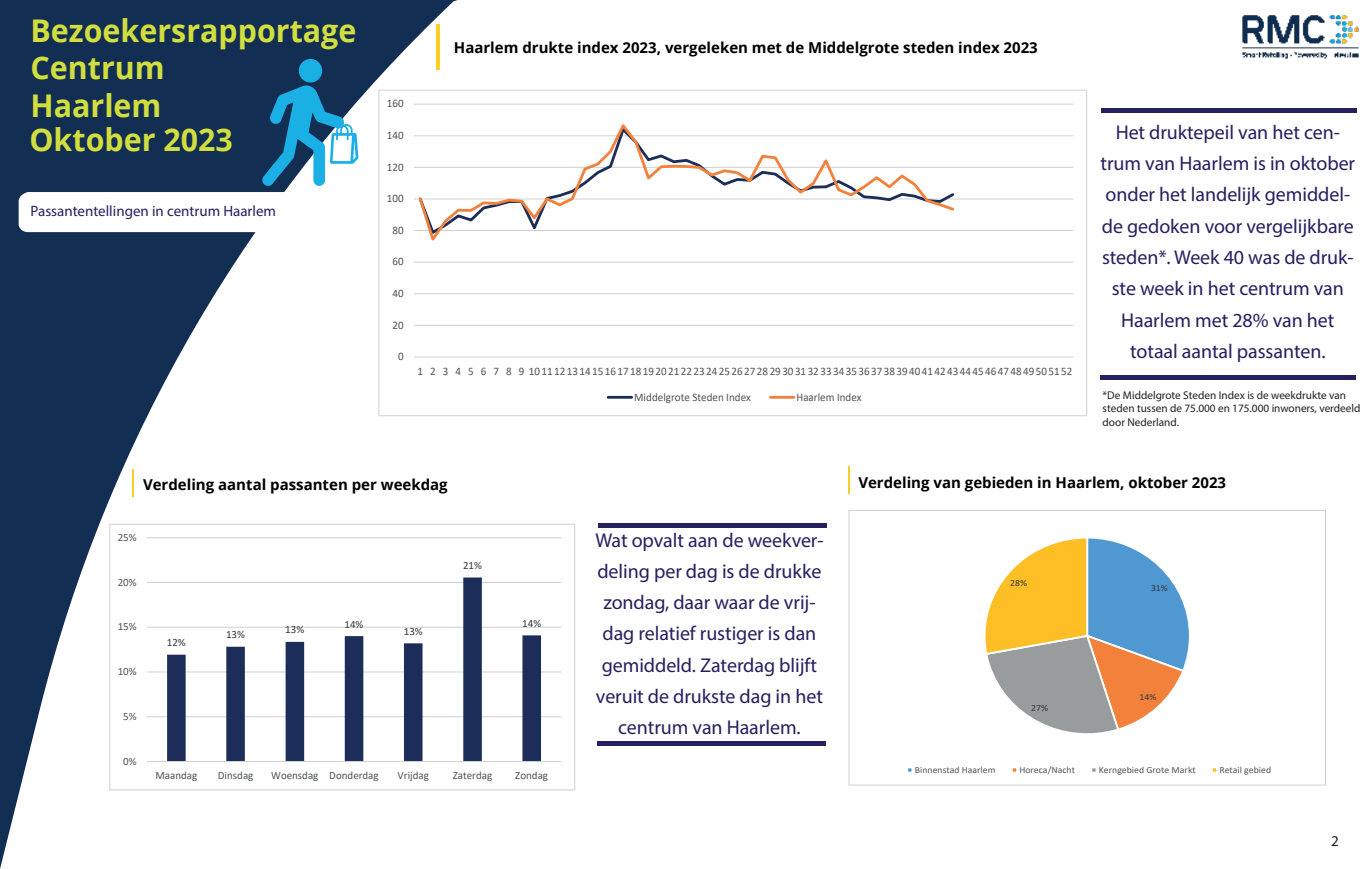
<style>
.page{position:relative;width:1372px;height:869px;background:#fff}
.page>*{position:absolute;margin:0;border:0;box-sizing:border-box;transform-origin:0 0}
.t1{font:700 31.25px/37.5px "Open Sans";color:#d1de3e}
.t2{font:20px/31.2px "Myriad Pro";letter-spacing:-.005em;color:#252161;text-align:center}
.t3{font:700 15px "Open Sans";color:#000001}
.t4{font:15px "Myriad Pro";color:#252161}
.t5{font:15px "Myriad Pro";color:#231f20}
.t6{font:11.5px "Calibri";color:#515455;scale:.96 1}
.t7{font:11.25px/13.5px "Myriad Pro";color:#231f20}
.t8{font:11.12px "Calibri";color:#515455;scale:.95 1}
.t9{font:11.12px "Calibri";color:#515455}
.t10{font:11.12px "Calibri";color:#36393c}
.t11{font:9.38px "Calibri";color:#515455;scale:1.04 1}
.t12{font:9.38px "Calibri";color:#36393c;scale:1.04 1}
</style>
<div class="page">
<svg style="left:0;top:0;width:457px;height:869px;fill:#132e53"></svg>
<svg style="left:19px;top:192px;width:359px;height:40px"></svg>
<div style="left:299px;top:59px;width:23px;height:23px;background:#1aafe5;border-radius:50%"></div>
<svg style="left:262px;top:85px;width:96px;height:101px"></svg>
<hr style="left:132px;top:469px;width:2px;height:27px;background:#fcce25">
<svg style="left:848px;top:466px;width:1px;height:27px"></svg>
<hr style="left:1101px;top:375px;width:254px;height:4px;background:#252161">
<div style="left:1101px;top:108px;width:255px;height:5px;background:#252161"></div>
<div style="left:598px;top:523px;width:229px;height:5px;background:#252161"></div>
<div style="left:597px;top:741px;width:228px;height:5px;background:#252161"></div>
<img style="left:1242px;top:15px;width:117px;height:44px">
<div style="left:379px;top:90px;width:707px;height:326px;background:#fff"></div>
<hr style="left:414px;top:104px;width:659px;height:1px;background:#cfd1d0">
<hr style="left:414px;top:135px;width:659px;height:1px;background:#cfd1d0">
<hr style="left:414px;top:167px;width:659px;height:1px;background:#cfd1d0">
<hr style="left:414px;top:198px;width:659px;height:1px;background:#cfd1d0">
<hr style="left:414px;top:230px;width:659px;height:1px;background:#cfd1d0">
<hr style="left:414px;top:262px;width:659px;height:1px;background:#cfd1d0">
<hr style="left:414px;top:293px;width:659px;height:1px;background:#cfd1d0">
<hr style="left:414px;top:325px;width:659px;height:1px;background:#cfd1d0">
<hr style="left:414px;top:356px;width:659px;height:1px;background:#cfd1d0">
<svg style="left:417px;top:124px;width:539px;height:117px"></svg>
<hr style="left:608px;top:396px;width:24px;height:3px;background:#1c2d5a">
<hr style="left:770px;top:396px;width:24px;height:3px;background:#f2813c">
<svg style="left:985px;top:538px;width:204px;height:196px"></svg>
<svg style="left:908px;top:768px;width:4px;height:4px"></svg>
<svg style="left:1012px;top:768px;width:5px;height:4px"></svg>
<svg style="left:1092px;top:768px;width:4px;height:4px"></svg>
<svg style="left:1212px;top:768px;width:5px;height:4px"></svg>
<div style="left:848px;top:510px;width:477px;height:275px;border:1px solid #cfd1d0"></div>
<div style="left:110px;top:524px;width:465px;height:266px;background:#fff"></div>
<hr style="left:147px;top:537px;width:414px;height:1px;background:#cfd1d0">
<hr style="left:147px;top:582px;width:414px;height:1px;background:#cfd1d0">
<hr style="left:147px;top:626px;width:414px;height:1px;background:#cfd1d0">
<hr style="left:147px;top:671px;width:414px;height:1px;background:#cfd1d0">
<hr style="left:147px;top:716px;width:414px;height:1px;background:#cfd1d0">
<svg style="left:167px;top:577px;width:374px;height:184px"></svg>
<hr style="left:147px;top:761px;width:414px;height:1px;background:#cfd1d0">
<div style="left:109px;top:523px;width:466px;height:267px;border:1px solid #cfd1d0"></div>
<h1 class="t1" style="left:31px;top:11px;width:327px">Bezoekersrapportage<br>Centrum<br>Haarlem</h1>
<h1 class="t1" style="left:29px;top:120px;width:205px">Oktober 2023</h1>
<p class="t4" style="left:31px;top:202px;width:247px">Passantentellingen in centrum Haarlem</p>
<p class="t3" style="left:454px;top:37px;width:585px">Haarlem drukte index 2023, vergeleken met de Middelgrote steden index 2023</p>
<p class="t6" style="left:387px;top:96px;width:19px">160</p>
<p class="t6" style="left:387px;top:127px;width:19px">140</p>
<p class="t6" style="left:387px;top:159px;width:19px">120</p>
<p class="t6" style="left:387px;top:190px;width:19px">100</p>
<p class="t6" style="left:392px;top:222px;width:13px">80</p>
<p class="t6" style="left:392px;top:253px;width:13px">60</p>
<p class="t6" style="left:392px;top:285px;width:13px">40</p>
<p class="t6" style="left:392px;top:317px;width:13px">20</p>
<p class="t6" style="left:398px;top:348px;width:7px">0</p>
<p class="t8" style="left:446px;top:360px;width:637px">1 2 3 4 5 6 7 8 9 10111213141516171819202122232425262728293031323334353637383940414243444546474849505152</p>
<p class="t8" style="left:642px;top:384px;width:119px">Middelgrote Steden Index</p>
<p class="t8" style="left:797px;top:384px;width:67px">Haarlem Index</p>
<p class="t6" style="left:417px;top:363px;width:684px">1 2 3 4 5 6 7 8 9 10111213141516171819202122232425262728293031323334353637383940414243444546474849505152</p>
<p class="t6" style="left:634px;top:388px;width:123px">Middelgrote Steden Index</p>
<p class="t6" style="left:796px;top:388px;width:69px">Haarlem Index</p>
<p class="t2" style="left:1100px;top:116px;width:256px">Het druktepeil van het cen&shy;trum van Haarlem is in oktober onder het landelijk gemiddel&shy;de gedoken voor vergelijkbare steden*. Week 40 was de druk&shy;ste week in het centrum van<br>Haarlem met 28% van het totaal aantal passanten.</p>
<p class="t7" style="left:1102px;top:388px;width:259px">*De Middelgrote Steden Index is de weekdrukte van steden tussen de 75.000 en 175.000 inwoners, verdeeld door Nederland.</p>
<p class="t3" style="left:143px;top:473px;width:306px">Verdeling aantal passanten per weekdag</p>
<p class="t3" style="left:858px;top:472px;width:369px">Verdeling van gebieden in Haarlem, oktober 2023</p>
<p class="t9" style="left:118px;top:529px;width:20px">25%</p>
<p class="t9" style="left:118px;top:574px;width:20px">20%</p>
<p class="t9" style="left:118px;top:619px;width:20px">15%</p>
<p class="t9" style="left:118px;top:663px;width:20px">10%</p>
<p class="t9" style="left:123px;top:708px;width:15px">5%</p>
<p class="t9" style="left:123px;top:753px;width:15px">0%</p>
<p class="t10" style="left:167px;top:634px;width:20px">12%</p>
<p class="t10" style="left:226px;top:626px;width:20px">13%</p>
<p class="t10" style="left:285px;top:622px;width:20px">13%</p>
<p class="t10" style="left:344px;top:616px;width:20px">14%</p>
<p class="t10" style="left:404px;top:623px;width:20px">13%</p>
<p class="t10" style="left:463px;top:557px;width:20px">21%</p>
<p class="t10" style="left:522px;top:615px;width:20px">14%</p>
<p class="t9" style="left:155px;top:767px;width:43px">Maandag</p>
<p class="t9" style="left:218px;top:767px;width:37px">Dinsdag</p>
<p class="t9" style="left:271px;top:767px;width:109px">Woensdag Donderdag</p>
<p class="t9" style="left:397px;top:767px;width:33px">Vrijdag</p>
<p class="t9" style="left:453px;top:767px;width:41px">Zaterdag</p>
<p class="t9" style="left:515px;top:767px;width:34px">Zondag</p>
<p class="t2" style="left:595px;top:524px;width:230px">Wat opvalt aan de weekver&shy;deling per dag is de drukke zondag, daar waar de vrij&shy;dag relatief rustiger is dan gemiddeld. Zaterdag blijft veruit de drukste dag in het centrum van Haarlem.</p>
<p class="t12" style="left:1010px;top:576px;width:18px">28%</p>
<p class="t12" style="left:1031px;top:701px;width:18px">27%</p>
<p class="t12" style="left:1151px;top:581px;width:18px">31%</p>
<p class="t12" style="left:1139px;top:690px;width:18px">14%</p>
<p class="t11" style="left:915px;top:763px;width:79px">Binnenstad Haarlem</p>
<p class="t11" style="left:1019px;top:763px;width:55px">Horeca/Nacht</p>
<p class="t11" style="left:1099px;top:763px;width:95px">Kerngebied Grote Markt</p>
<p class="t11" style="left:1219px;top:763px;width:51px">Retail gebied</p>
<p class="t5" style="left:1331px;top:831px;width:9px">2</p>
</div>
